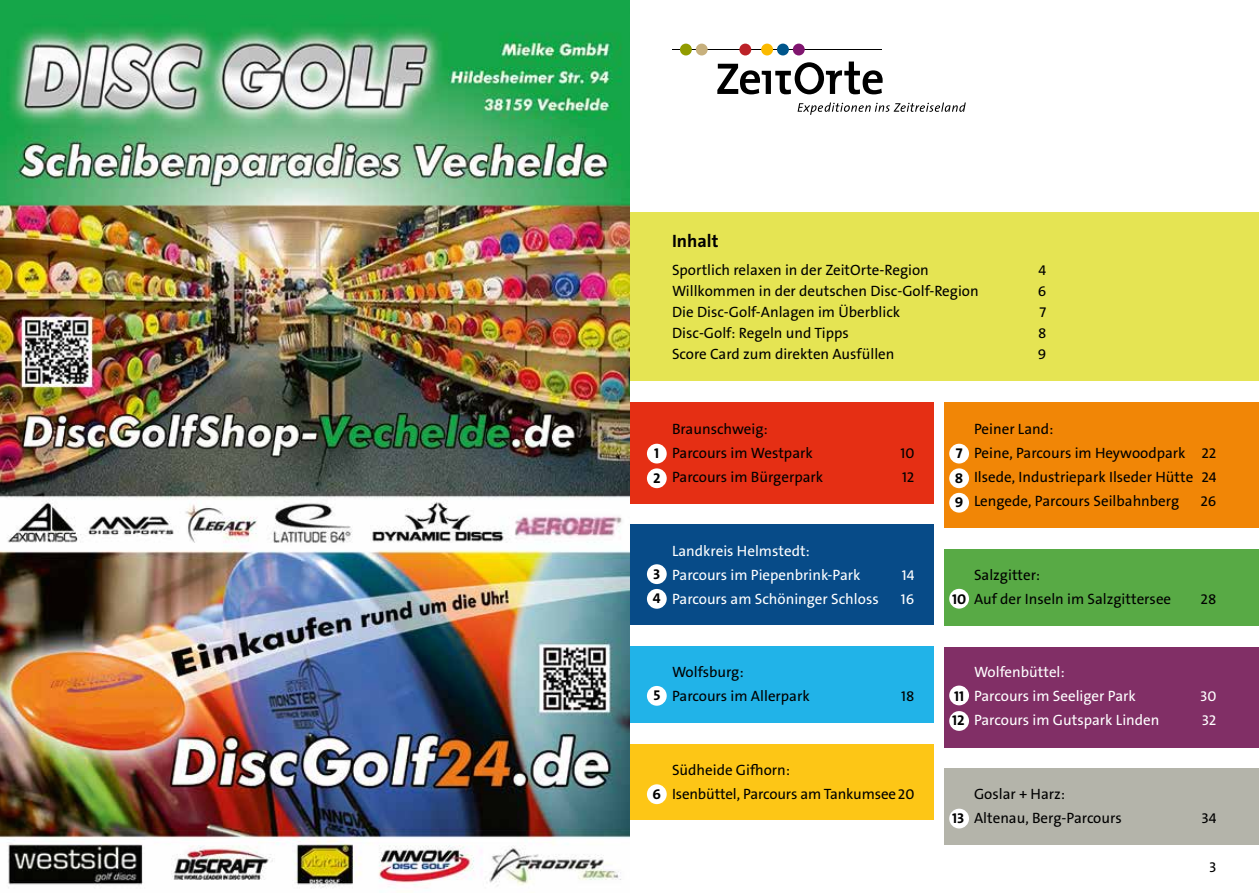
<style>
.page{position:relative;width:1259px;height:893px;background:#fff}
.page>*{position:absolute;margin:0;border:0;box-sizing:border-box;transform-origin:0 0}
.t1{font:18px "The Sans W7 Bld";color:#000}
.t2{font:15px/24px "The Sans W5 Plain";color:#000}
.t3{font:15px/24px "The Sans W5 Plain";color:#fff}
.t4{font:15px/24.6px "The Sans W7 Bld";color:#000}
</style>
<div class="page">
<div style="left:629px;top:213px;width:630px;height:168px;background:#e5e453"></div>
<div style="left:944px;top:402px;width:315px;height:126px;background:#f18606"></div>
<div style="left:629px;top:744px;width:304px;height:76px;background:#fdc616"></div>
<div style="left:629px;top:646px;width:304px;height:77px;background:#21b3e8"></div>
<div style="left:629px;top:402px;width:304px;height:102px;background:#e52f14"></div>
<div style="left:944px;top:647px;width:315px;height:100px;background:#812f66"></div>
<div style="left:944px;top:549px;width:315px;height:77px;background:#58aa45"></div>
<div style="left:629px;top:525px;width:304px;height:100px;background:#074b88"></div>
<div style="left:944px;top:768px;width:315px;height:77px;background:#b4b4aa"></div>
<hr style="left:672px;top:49px;width:209px;height:1px;background:#000">
<svg style="left:797px;top:103px;width:168px;height:12px"></svg>
<div style="left:680px;top:44px;width:12px;height:11px;background:#929c00;border-radius:50%"></div>
<div style="left:696px;top:44px;width:11px;height:11px;background:#c7b07d;border-radius:50%"></div>
<div style="left:739px;top:44px;width:12px;height:11px;background:#bc2228;border-radius:50%"></div>
<div style="left:761px;top:44px;width:12px;height:11px;background:#fbba00;border-radius:50%"></div>
<div style="left:777px;top:44px;width:12px;height:11px;background:#00568c;border-radius:50%"></div>
<div style="left:793px;top:44px;width:11px;height:11px;background:#80156f;border-radius:50%"></div>
<svg style="left:717px;top:62px;width:165px;height:32px"></svg>
<div style="left:949px;top:711px;width:20px;height:20px;background:#fff;border-radius:50%"></div>
<div style="left:949px;top:809px;width:20px;height:19px;background:#fff;border-radius:50%"></div>
<div style="left:949px;top:493px;width:20px;height:20px;background:#fff;border-radius:50%"></div>
<div style="left:949px;top:589px;width:20px;height:20px;background:#fff;border-radius:50%"></div>
<div style="left:949px;top:686px;width:20px;height:19px;background:#fff;border-radius:50%"></div>
<div style="left:949px;top:468px;width:20px;height:20px;background:#fff;border-radius:50%"></div>
<div style="left:647px;top:444px;width:19px;height:19px;background:#fff;border-radius:50%"></div>
<div style="left:949px;top:444px;width:20px;height:19px;background:#fff;border-radius:50%"></div>
<div style="left:647px;top:468px;width:19px;height:20px;background:#fff;border-radius:50%"></div>
<div style="left:647px;top:564px;width:19px;height:20px;background:#fff;border-radius:50%"></div>
<div style="left:647px;top:589px;width:19px;height:20px;background:#fff;border-radius:50%"></div>
<div style="left:647px;top:686px;width:19px;height:20px;background:#fff;border-radius:50%"></div>
<div style="left:647px;top:784px;width:19px;height:20px;background:#fff;border-radius:50%"></div>
<img style="left:0;top:0;width:629px;height:888px">
<p class="t1" style="left:672px;top:230px;width:48px">Inhalt</p>
<p class="t2" style="left:672px;top:258px;width:258px">Sportlich relaxen in der ZeitOrte-Region</p>
<p class="t2" style="left:1038px;top:258px;width:9px">4</p>
<p class="t2" style="left:672px;top:279px;width:308px">Willkommen in der deutschen Disc-Golf-Region</p>
<p class="t2" style="left:1037px;top:279px;width:10px">6</p>
<p class="t2" style="left:672px;top:300px;width:230px">Die Disc-Golf-Anlagen im Überblick</p>
<p class="t2" style="left:1039px;top:300px;width:8px">7</p>
<p class="t2" style="left:672px;top:321px;width:178px">Disc-Golf: Regeln und Tipps</p>
<p class="t2" style="left:1038px;top:321px;width:10px">8</p>
<p class="t2" style="left:672px;top:342px;width:224px">Score Card zum direkten Ausfüllen</p>
<p class="t2" style="left:1037px;top:342px;width:10px">9</p>
<p class="t2" style="left:672px;top:417px;width:142px">Braunschweig:<br>Parcours im Westpark</p>
<p class="t2" style="left:900px;top:441px;width:15px">10</p>
<p class="t4" style="left:654px;top:441px;width:7px">1</p>
<p class="t4" style="left:955px;top:441px;width:8px">7</p>
<p class="t4" style="left:653px;top:466px;width:9px">2</p>
<p class="t2" style="left:672px;top:465px;width:153px">Parcours im Bürgerpark</p>
<p class="t2" style="left:902px;top:465px;width:14px">12</p>
<p class="t4" style="left:955px;top:466px;width:10px">8</p>
<p class="t4" style="left:955px;top:490px;width:10px">9</p>
<p class="t2" style="left:974px;top:417px;width:244px">Peiner Land:<br>Peine, Parcours im Heywoodpark 22<br>Ilsede, Industriepark Ilseder Hütte 24<br>Lengede, Parcours Seilbahnberg</p>
<p class="t2" style="left:1200px;top:489px;width:17px">26</p>
<p class="t4" style="left:653px;top:561px;width:9px">3<br>4</p>
<p class="t3" style="left:672px;top:539px;width:190px">Landkreis Helmstedt:<br>Parcours im Piepenbrink-Park</p>
<p class="t3" style="left:901px;top:563px;width:14px">14</p>
<p class="t3" style="left:672px;top:587px;width:208px">Parcours am Schöninger Schloss</p>
<p class="t3" style="left:901px;top:587px;width:15px">16</p>
<p class="t4" style="left:952px;top:587px;width:16px">10</p>
<p class="t2" style="left:974px;top:563px;width:199px">Salzgitter:<br>Auf der Inseln im Salzgittersee</p>
<p class="t2" style="left:1200px;top:587px;width:17px">28</p>
<p class="t4" style="left:653px;top:683px;width:8px">5</p>
<p class="t2" style="left:672px;top:660px;width:139px">Wolfsburg:<br>Parcours im Allerpark</p>
<p class="t2" style="left:901px;top:684px;width:15px">18</p>
<p class="t4" style="left:652px;top:782px;width:10px">6</p>
<p class="t2" style="left:672px;top:758px;width:244px">Südheide Gifhorn:<br>Isenbüttel, Parcours am Tankumsee20</p>
<p class="t4" style="left:954px;top:684px;width:12px">11</p>
<p class="t4" style="left:952px;top:708px;width:14px">12</p>
<p class="t3" style="left:974px;top:660px;width:163px">Wolfenbüttel:<br>Parcours im Seeliger Park</p>
<p class="t3" style="left:1200px;top:684px;width:18px">30</p>
<p class="t3" style="left:974px;top:708px;width:187px">Parcours im Gutspark Linden</p>
<p class="t3" style="left:1201px;top:708px;width:16px">32</p>
<p class="t4" style="left:952px;top:805px;width:14px">13</p>
<p class="t2" style="left:974px;top:782px;width:149px">Goslar + Harz:<br>Altenau, Berg-Parcours</p>
<p class="t2" style="left:1201px;top:806px;width:17px">34</p>
<p class="t2" style="left:1209px;top:855px;width:9px">3</p>
</div>
